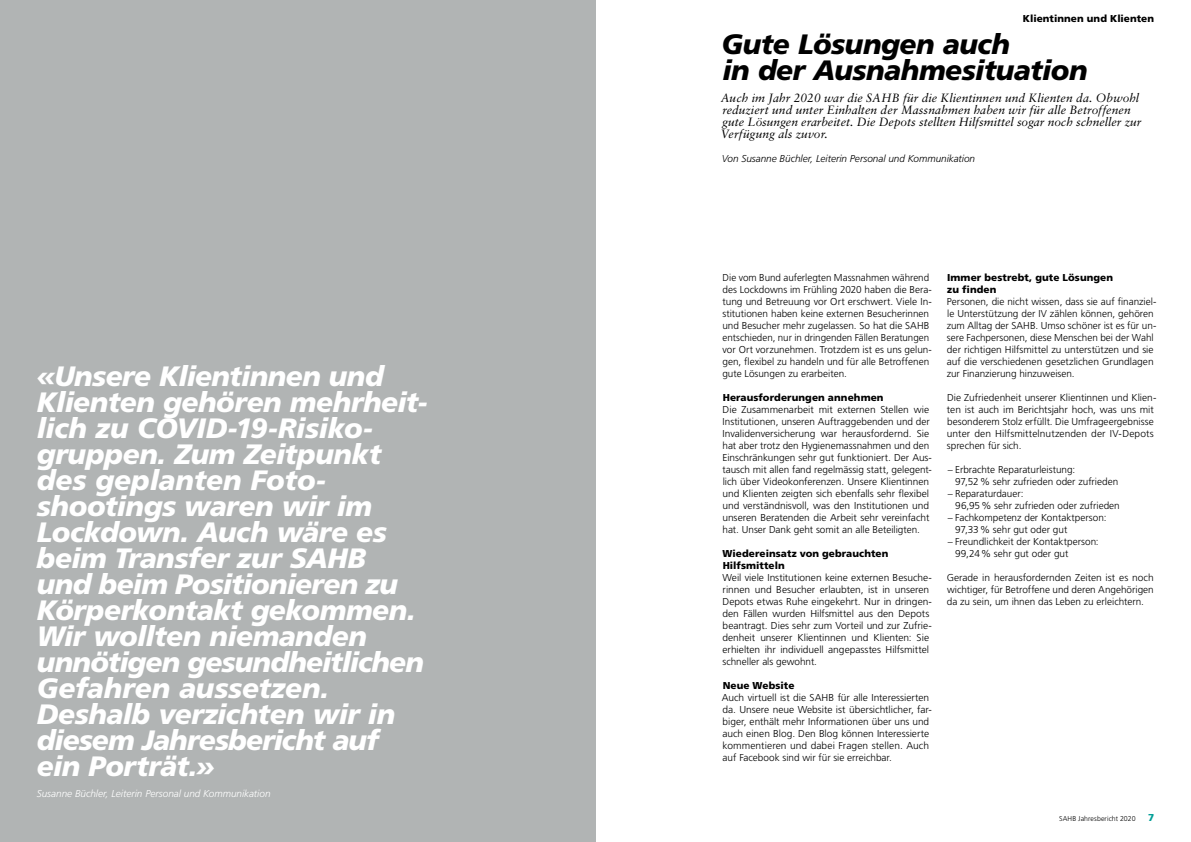
<style>
.page{position:relative;width:1191px;height:842px;background:#fff}
.page>*{position:absolute;margin:0;border:0;box-sizing:border-box;transform-origin:0 0}
.t1{font:italic 900 28px/26px "Frutiger LT Std";letter-spacing:-.02em;color:#fff}
.t2{font:italic 900 28px/26px "Frutiger LT Std";letter-spacing:-.02em;color:#000}
.t3{font:italic 12px/12px "Sabon LT Std";letter-spacing:.005em;color:#000}
.t4{font:300 10px/12px "Frutiger LT Std";color:#000}
.t5{font:900 10px/12px "Frutiger LT Std";letter-spacing:.01em;color:#000}
.t6{font:italic 300 10px "Frutiger LT Std";letter-spacing:-.005em;color:#000}
.t7{font:italic 300 10px "Frutiger LT Std";letter-spacing:-.005em;color:#fff}
.t8{font:300 7px "Frutiger LT Std";letter-spacing:.01em;color:#000}
.s1{font-weight:900;font-size:10px;color:#009e96}
</style>
<div class="page">
<div style="left:0;top:0;width:595px;height:842px;background:#b1b4b4"></div>
<p class="t1" style="left:37px;top:363px;width:392px">«Unsere Klientinnen und<br>Klienten gehören mehrheit&shy;lich zu COVID-19-Risiko&shy;gruppen. Zum Zeitpunkt des geplanten Foto&shy;shootings waren wir im<br>Lockdown. Auch wäre es beim Transfer zur SAHB und beim Positionieren zu<br>Körperkontakt gekommen.<br>Wir wollten niemanden unnötigen gesundheitlichen<br>Gefahren aussetzen.<br>Deshalb verzichten wir in diesem Jahresbericht auf ein Porträt.»</p>
<p class="t7" style="left:37px;top:788px;width:235px">Susanne Büchler, Leiterin Personal und Kommunikation</p>
<p class="t5" style="left:1023px;top:12px;width:133px">Klientinnen und Klienten</p>
<h1 class="t2" style="left:721px;top:31px;width:368px">Gute Lösungen auch<br>in der Ausnahmesituation</h1>
<p class="t3" style="left:720px;top:92px;width:422px">Auch im Jahr 2020 war die SAHB für die Klientinnen und Klienten da. Obwohl reduziert und unter Einhalten der Massnahmen haben wir für alle Betroffenen gute Lösungen erarbeitet. Die Depots stellten Hilfsmittel sogar noch schneller zur Verfügung als zuvor.</p>
<p class="t6" style="left:721px;top:153px;width:255px">Von Susanne Büchler, Leiterin Personal und Kommunikation</p>
<p class="t4" style="left:722px;top:272px;width:211px">Die vom Bund auferlegten Massnahmen während des Lockdowns im Frühling 2020 haben die Bera&shy;tung und Betreuung vor Ort erschwert. Viele In&shy;stitutionen haben keine externen Besucherinnen und Besucher mehr zugelassen. So hat die SAHB entschieden, nur in dringenden Fällen Beratungen vor Ort vorzunehmen. Trotzdem ist es uns gelun&shy;gen, flexibel zu handeln und für alle Betroffenen gute Lösungen zu erarbeiten.</p>
<p class="t5" style="left:722px;top:391px;width:162px">Herausforderungen annehmen</p>
<p class="t4" style="left:722px;top:404px;width:211px">Die Zusammenarbeit mit externen Stellen wie Institutionen, unseren Auftraggebenden und der Invalidenversicherung war herausfordernd. Sie hat aber trotz den Hygienemassnahmen und den Einschränkungen sehr gut funktioniert. Der Aus&shy;tausch mit allen fand regelmässig statt, gelegent&shy;lich über Videokonferenzen. Unsere Klientinnen und Klienten zeigten sich ebenfalls sehr flexibel und verständnisvoll, was den Institutionen und unseren Beratenden die Arbeit sehr vereinfacht hat. Unser Dank geht somit an alle Beteiligten.</p>
<p class="t5" style="left:722px;top:547px;width:167px">Wiedereinsatz von gebrauchten<br>Hilfsmitteln</p>
<p class="t4" style="left:722px;top:572px;width:211px">Weil viele Institutionen keine externen Besuche&shy;rinnen und Besucher erlaubten, ist in unseren Depots etwas Ruhe eingekehrt. Nur in dringen&shy;den Fällen wurden Hilfsmittel aus den Depots beantragt. Dies sehr zum Vorteil und zur Zufrie&shy;denheit unserer Klientinnen und Klienten: Sie erhielten ihr individuell angepasstes Hilfsmittel schneller als gewohnt.</p>
<p class="t5" style="left:722px;top:679px;width:73px">Neue Website</p>
<p class="t4" style="left:722px;top:692px;width:212px">Auch virtuell ist die SAHB für alle Interessierten da. Unsere neue Website ist übersichtlicher, far&shy;biger, enthält mehr Informationen über uns und auch einen Blog. Den Blog können Interessierte kommentieren und dabei Fragen stellen. Auch auf Facebook sind wir für sie erreichbar.</p>
<p class="t5" style="left:947px;top:271px;width:168px">Immer bestrebt, gute Lösungen zu finden</p>
<p class="t4" style="left:946px;top:296px;width:211px">Personen, die nicht wissen, dass sie auf finanziel&shy;le Unterstützung der IV zählen können, gehören zum Alltag der SAHB. Umso schöner ist es für un&shy;sere Fachpersonen, diese Menschen bei der Wahl der richtigen Hilfsmittel zu unterstützen und sie auf die verschiedenen gesetzlichen Grundlagen zur Finanzierung hinzuweisen.</p>
<p class="t4" style="left:947px;top:392px;width:211px">Die Zufriedenheit unserer Klientinnen und Klien&shy;ten ist auch im Berichtsjahr hoch, was uns mit besonderem Stolz erfüllt. Die Umfrageergebnisse unter den Hilfsmittelnutzenden der IV-Depots sprechen für sich.</p>
<p class="t4" style="left:955px;top:464px;width:165px;text-indent:-7px">– Erbrachte Reparaturleistung:<br>97,52% sehr zufrieden oder zufrieden</p>
<p class="t4" style="left:955px;top:488px;width:166px;text-indent:-7px">– Reparaturdauer:<br>96,95% sehr zufrieden oder zufrieden</p>
<p class="t4" style="left:955px;top:512px;width:153px;text-indent:-7px">– Fachkompetenz der Kontaktperson:<br>97,33% sehr gut oder gut</p>
<p class="t4" style="left:955px;top:536px;width:145px;text-indent:-7px">– Freundlichkeit der Kontaktperson:<br>99,24% sehr gut oder gut</p>
<p class="t4" style="left:946px;top:572px;width:209px;text-align:justify">Gerade in herausfordernden Zeiten ist es noch wichtiger, für Betroffene und deren Angehörigen da zu sein, um ihnen das Leben zu erleichtern.</p>
<p class="t8" style="left:1059px;top:815px;width:96px">SAHB Jahresbericht 2020 <span class="s1">7</span></p>
</div>
